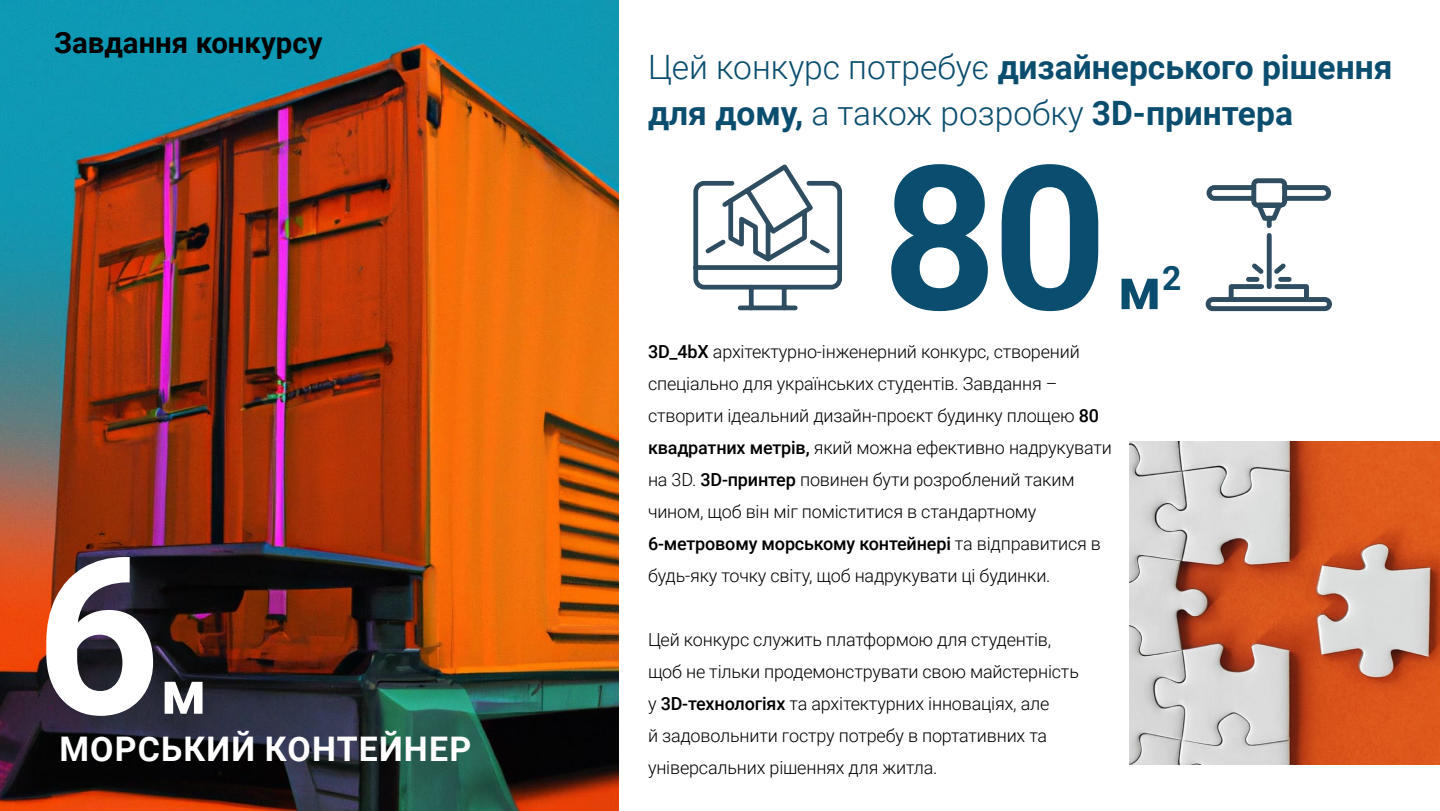
<style>
.page{position:relative;width:1440px;height:811px;background:#fff}
.page>*{position:absolute;margin:0;border:0;box-sizing:border-box;transform-origin:0 0}
.t1{font:700 218px "Roboto";color:#fff}
.t2{font:700 201px "Roboto";color:#0a4d6e}
.t3{font:700 60.4px "Roboto";color:#fff}
.t4{font:700 57.6px "Roboto";color:#0a4d6e}
.t5{font:700 33.8px "Roboto";letter-spacing:.035em;color:#fff}
.t6{font:700 33.6px/46px "Roboto";color:#0a4d6e}
.t7{font:700 29.4px "Roboto";color:#000}
.t8{font:300 18px/32px "Roboto";letter-spacing:-.01em;color:#000}
.s1{font-weight:300}
.s2{font-weight:500}
</style>
<div class="page">
<img style="left:1129px;top:441px;width:311px;height:323px">
<img style="left:0;top:0;width:619px;height:811px">
<svg style="left:693px;top:164px;width:149px;height:147px"></svg>
<svg style="left:1205px;top:178px;width:127px;height:134px"></svg>
<h3 class="t7" style="left:54px;top:22px;width:270px">Завдання конкурсу</h3>
<h1 class="t1" style="left:36px;top:483px;width:127px">6</h1>
<h3 class="t5" style="left:59px;top:725px;width:413px">МОРСЬКИЙ КОНТЕЙНЕР</h3>
<h3 class="t3" style="left:161px;top:650px;width:47px">м</h3>
<h3 class="t6" style="left:648px;top:43px;width:746px"><span class="s1">Цей конкурс потребує</span> дизайнерського рішення для дому, <span class="s1">а також розробку</span> 3D-принтера</h3>
<h2 class="t2" style="left:882px;top:97px;width:227px">80</h2>
<h3 class="t4" style="left:1118px;top:248px;width:65px">м<sup>2</sup></h3>
<p class="t8" style="left:648px;top:334px;width:465px"><span class="s2">3D_4bX</span> архітектурно-інженерний конкурс, створений спеціально для українських студентів. Завдання – створити ідеальний дизайн-проєкт будинку площею <span class="s2">80 квадратних метрів,</span> який можна ефективно надрукувати на 3D. <span class="s2">3D-принтер</span> повинен бути розроблений таким чином, щоб він міг поміститися в стандартному <span class="s2">6-метровому морському контейнері</span> та відправитися в будь-яку точку світу, щоб надрукувати ці будинки.</p>
<p class="t8" style="left:648px;top:622px;width:432px">Цей конкурс служить платформою для студентів, щоб не тільки продемонструвати свою майстерність у <span class="s2">3D-технологіях</span> та архітектурних інноваціях, але<br>й задовольнити гостру потребу в портативних та універсальних рішеннях для житла.</p>
</div>
